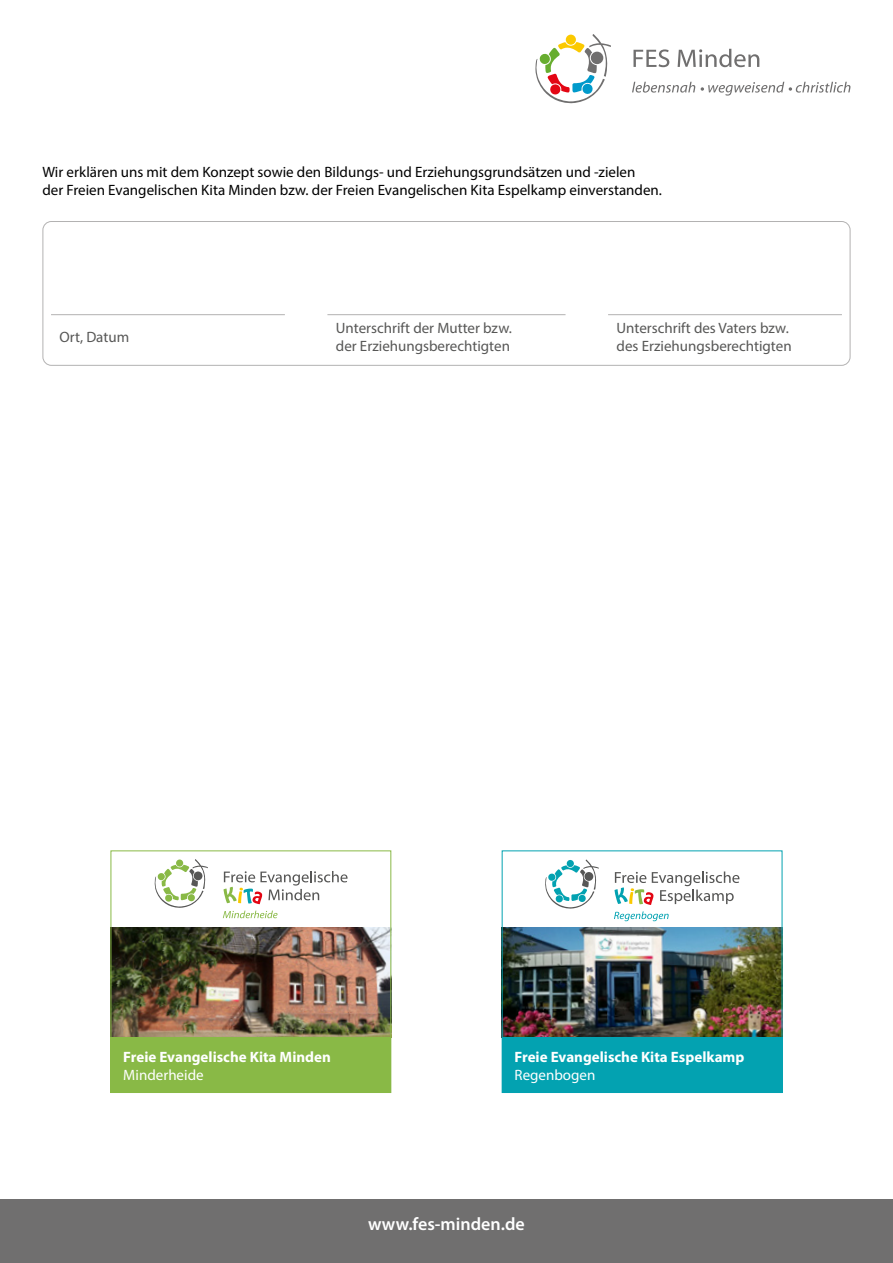
<style>
.page{position:relative;width:893px;height:1263px;background:#fff}
.page>*{position:absolute;margin:0;border:0;box-sizing:border-box;transform-origin:0 0}
.t1{font:600 18px "Myriad Pro";color:#fff}
.t2{font:15px/18px "Myriad Pro";color:#000}
.t3{font:15px/18px "Myriad Pro";color:#575756}
.t4{font:700 15px "Myriad Pro";color:#fff}
.t5{font:15px "Myriad Pro";color:#fff}
</style>
<div class="page">
<svg style="left:633px;top:49px;width:36px;height:18px"></svg>
<svg style="left:678px;top:49px;width:81px;height:18px"></svg>
<svg style="left:632px;top:82px;width:63px;height:11px"></svg>
<svg style="left:701px;top:82px;width:149px;height:14px"></svg>
<svg style="left:535px;top:34px;width:76px;height:70px"></svg>
<div style="left:591px;top:52px;width:12px;height:12px;background:#706f6f;border-radius:50%"></div>
<div style="left:0;top:1199px;width:893px;height:64px;background:#706f6f"></div>
<svg style="left:223px;top:911px;width:54px;height:7px"></svg>
<svg style="left:154px;top:859px;width:54px;height:49px"></svg>
<div style="left:194px;top:871px;width:8px;height:9px;background:#575756;border-radius:50%"></div>
<svg style="left:223px;top:871px;width:125px;height:33px"></svg>
<img style="left:113px;top:927px;width:276px;height:110px">
<div style="left:111px;top:1037px;width:280px;height:56px;background:#89b946"></div>
<div style="left:111px;top:850px;width:280px;height:243px;border:1px solid #89b946"></div>
<svg style="left:614px;top:911px;width:55px;height:10px"></svg>
<svg style="left:545px;top:859px;width:54px;height:50px"></svg>
<div style="left:584px;top:872px;width:9px;height:9px;background:#575756;border-radius:50%"></div>
<svg style="left:614px;top:871px;width:125px;height:34px"></svg>
<img style="left:504px;top:927px;width:276px;height:110px">
<div style="left:502px;top:1037px;width:280px;height:56px;background:#03a2b1"></div>
<div style="left:502px;top:850px;width:280px;height:243px;border:1px solid #03a2b1"></div>
<hr style="left:51px;top:314px;width:234px;height:1px;background:#b3b2b2">
<hr style="left:327px;top:314px;width:239px;height:1px;background:#b3b2b2">
<hr style="left:608px;top:314px;width:234px;height:1px;background:#b3b2b2">
<div style="left:43px;top:221px;width:807px;height:145px;border:1px solid #b3b2b2;border-radius:9px"></div>
<p class="t2" style="left:43px;top:163px;width:621px">Wir erklären uns mit dem Konzept sowie den Bildungs- und Erziehungsgrundsätzen und -zielen<br>der Freien Evangelischen Kita Minden bzw. der Freien Evangelischen Kita Espelkamp einverstanden.</p>
<p class="t3" style="left:60px;top:327px;width:71px">Ort, Datum</p>
<p class="t3" style="left:336px;top:318px;width:178px">Unterschrift der Mutter bzw. der Erziehungsberechtigten</p>
<p class="t3" style="left:617px;top:318px;width:177px">Unterschrift des Vaters bzw. des Erziehungsberechtigten</p>
<p class="t4" style="left:123px;top:1047px;width:209px">Freie Evangelische Kita Minden</p>
<p class="t5" style="left:123px;top:1065px;width:82px">Minderheide</p>
<p class="t4" style="left:514px;top:1047px;width:231px">Freie Evangelische Kita Espelkamp</p>
<p class="t5" style="left:514px;top:1065px;width:82px">Regenbogen</p>
<p class="t1" style="left:368px;top:1212px;width:158px">www.fes-minden.de</p>
</div>
